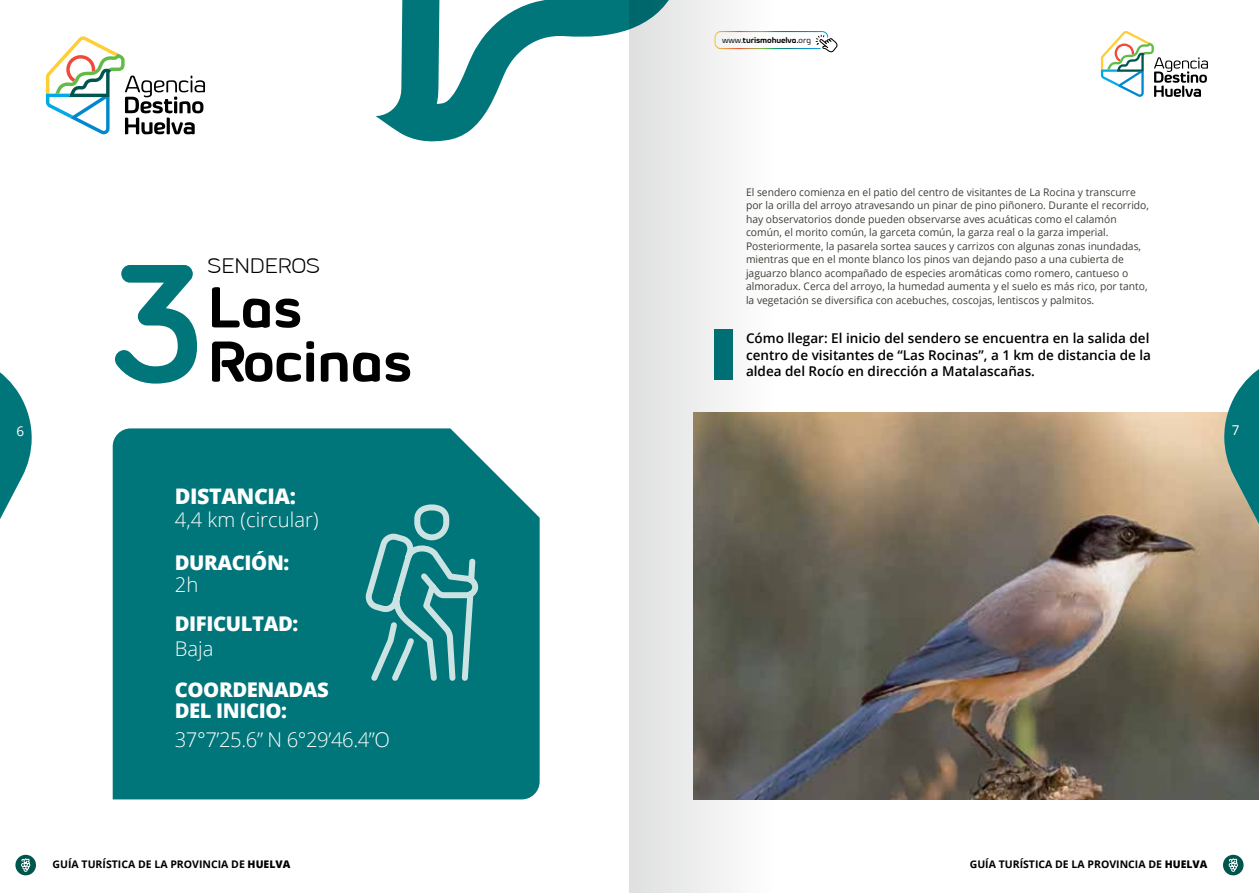
<style>
.page{position:relative;width:1259px;height:893px;background:#fff}
.page>*{position:absolute;margin:0;border:0;box-sizing:border-box;transform-origin:0 0}
.t1{font:700 172.95px "Bariol";color:#00757a}
.t2{font:700 57px/54px "Byom";letter-spacing:-.01em;color:#000}
.t3{font:800 21.45px "Open Sans";letter-spacing:-.02em;color:#fff}
.t4{font:300 21px "Byom";letter-spacing:.02em;color:#000}
.t5{font:300 20.25px "Open Sans";color:#fff}
.t6{font:800 20.25px/21px "Open Sans";letter-spacing:-.02em;color:#fff}
.t7{font:600 13.5px/16.5px "Open Sans";color:#000;text-align:justify}
.t8{font:13.5px "Open Sans";color:#fff}
.t9{font:10.5px/13.5px "Open Sans";color:#3f3e37}
.t10{font:700 10.5px "Open Sans";color:#000}
.t11{font:700 8.4px "Byom";letter-spacing:-.01em;color:#000}
.s1{font-weight:400}
.s2{font-weight:800}
</style>
<div class="page">
<div style="left:113px;top:428px;width:426px;height:371px;background:#00757a"></div>
<img style="left:856px;top:412px;width:403px;height:387px">
<svg style="left:46px;top:36px;width:159px;height:98px"></svg>
<svg style="left:1101px;top:31px;width:107px;height:66px"></svg>
<svg style="left:376px;top:0;width:253px;height:142px"></svg>
<div style="left:15px;top:855px;width:21px;height:20px;background:#00564e;border-radius:50%"></div>
<svg style="left:21px;top:858px;width:10px;height:14px"></svg>
<div style="left:1223px;top:855px;width:20px;height:20px;background:#00564e;border-radius:50%"></div>
<svg style="left:1228px;top:858px;width:10px;height:14px"></svg>
<svg style="left:0;top:372px;width:32px;height:147px"></svg>
<svg style="left:1224px;top:369px;width:35px;height:207px;background:#68968b"></svg>
<svg style="left:364px;top:503px;width:116px;height:179px;background:#308f93"></svg>
<svg style="left:629px;top:0;width:227px;height:893px"></svg>
<h1 class="t1" style="left:110px;top:205px;width:97px">3</h1>
<h3 class="t4" style="left:208px;top:254px;width:113px">SENDEROS</h3>
<h2 class="t2" style="left:208px;top:281px;width:205px">Las<br>Rocinas</h2>
<p class="t11" style="left:722px;top:35px;width:91px"><span class="s1">www.</span>turismohuelva.<span class="s1">org</span></p>
<p class="t9" style="left:746px;top:185px;width:404px">El sendero comienza en el patio del centro de visitantes de La Rocina y transcurre por la orilla del arroyo atravesando un pinar de pino piñonero. Durante el recorrido, hay observatorios donde pueden observarse aves acuáticas como el calamón común, el morito común, la garceta común, la garza real o la garza imperial.<br>Posteriormente, la pasarela sortea sauces y carrizos con algunas zonas inundadas, mientras que en el monte blanco los pinos van dejando paso a una cubierta de jaguarzo blanco acompañado de especies aromáticas como romero, cantueso o almoradux. Cerca del arroyo, la humedad aumenta y el suelo es más rico, por tanto, la vegetación se diversifica con acebuches, coscojas, lentiscos y palmitos.</p>
<p class="t7" style="left:746px;top:330px;width:406px">Cómo llegar: El inicio del sendero se encuentra en la salida del centro de visitantes de “Las Rocinas”, a 1 km de distancia de la aldea del Rocío en dirección a Matalascañas.</p>
<p class="t8" style="left:17px;top:422px;width:9px">6</p>
<p class="t8" style="left:1231px;top:421px;width:9px">7</p>
<h3 class="t3" style="left:175px;top:480px;width:123px">DISTANCIA:</h3>
<h3 class="t5" style="left:175px;top:505px;width:145px">4,4 km (circular)</h3>
<h3 class="t6" style="left:175px;top:551px;width:116px">DURACIÓN:</h3>
<h3 class="t5" style="left:175px;top:570px;width:25px">2h</h3>
<h3 class="t6" style="left:175px;top:612px;width:125px">DIFICULTAD:</h3>
<h3 class="t5" style="left:175px;top:635px;width:40px">Baja</h3>
<h3 class="t6" style="left:175px;top:678px;width:156px">COORDENADAS<br>DEL INICIO:</h3>
<h3 class="t5" style="left:175px;top:726px;width:217px">37°7’25.6” N 6°29’46.4”O</h3>
<p class="t10" style="left:53px;top:857px;width:239px">GUÍA TURÍSTICA DE LA PROVINCIA DE <span class="s2">HUELVA</span></p>
<p class="t10" style="left:969px;top:857px;width:239px">GUÍA TURÍSTICA DE LA PROVINCIA DE <span class="s2">HUELVA</span></p>
</div>
